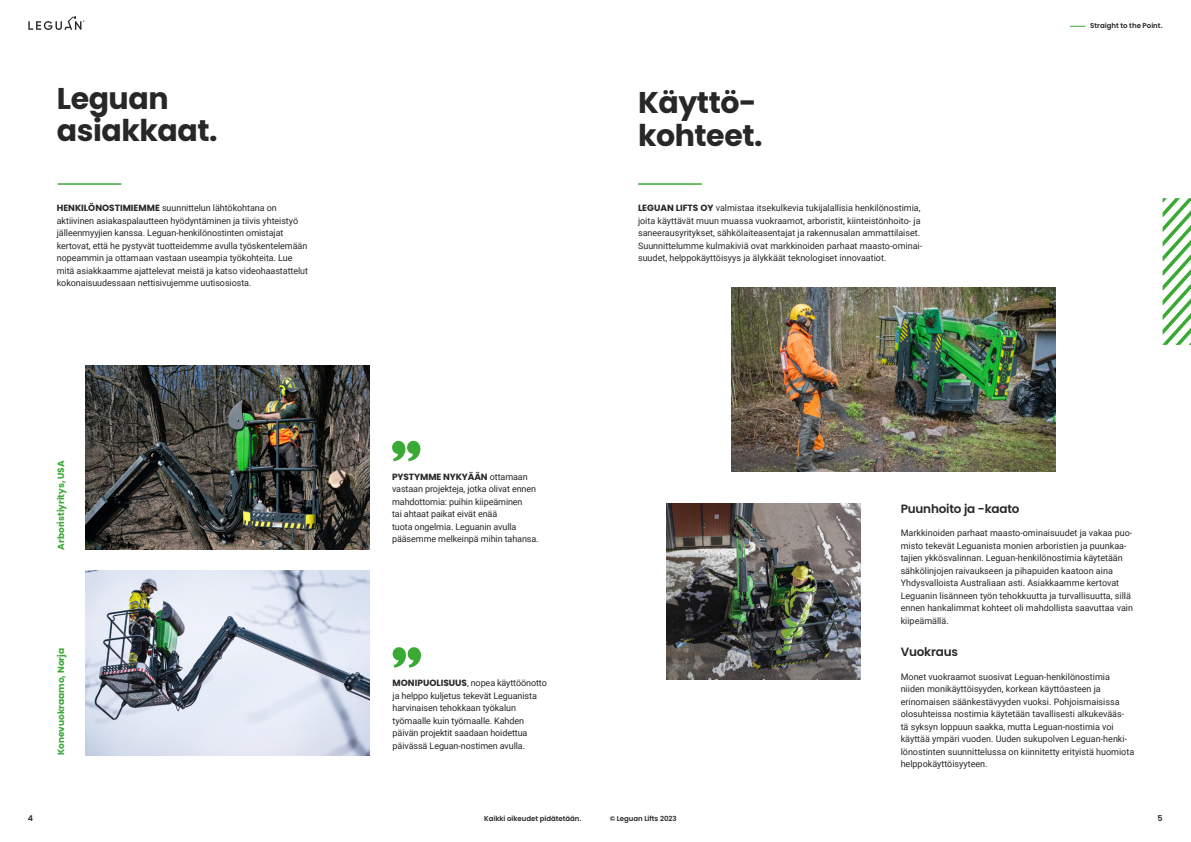
<style>
.page{position:relative;width:1191px;height:842px;background:#fff}
.page>*{position:absolute;margin:0;border:0;box-sizing:border-box;transform-origin:0 0}
.t1{font:700 30px/32.5px "Poppins";letter-spacing:-.015em;color:#272726}
.t2{font:600 12px "Poppins";letter-spacing:-.015em;color:#272726}
.t3{font:9px/12.5px "Roboto";color:#272726}
.t4{font:700 9px "Poppins";letter-spacing:-.005em;color:#3aaa35}
.t5{font:700 9px "Poppins";letter-spacing:-.01em;color:#272726}
.t6{font:600 8px "Poppins";color:#272726}
.t7{font:600 7px "Poppins";letter-spacing:-.005em;color:#272726}
.t8{font:600 7px "Poppins";color:#252022}
.s1{font-family:"Poppins";font-weight:700}
.s2{font-family:"Roboto";font-weight:400}
</style>
<div class="page">
<svg style="left:1070px;top:26px;width:15px;height:1px"></svg>
<svg style="left:28px;top:16px;width:56px;height:14px"></svg>
<hr style="left:58px;top:183px;width:63px;height:2px;background:#3aaa35">
<svg style="left:1162px;top:198px;width:29px;height:147px"></svg>
<hr style="left:638px;top:183px;width:64px;height:2px;background:#3aaa35">
<img style="left:731px;top:287px;width:324px;height:185px">
<img style="left:666px;top:504px;width:194px;height:175px">
<img style="left:86px;top:365px;width:283px;height:184px">
<svg style="left:392px;top:440px;width:29px;height:21px"></svg>
<svg style="left:392px;top:647px;width:29px;height:21px"></svg>
<img style="left:86px;top:571px;width:283px;height:184px">
<h1 class="t1" style="left:57px;top:82px;width:162px">Leguan asiakkaat.</h1>
<h1 class="t1" style="left:638px;top:87px;width:126px">Käyttö&shy;kohteet.</h1>
<p class="t3" style="left:57px;top:201px;width:253px"><span class="s1">HENKILÖNOSTIMIEMME</span> suunnittelun lähtökohtana on aktiivinen asiakaspalautteen hyödyntäminen ja tiivis yhteistyö jälleenmyyjien kanssa. Leguan-henkilönostinten omistajat kertovat, että he pystyvät tuotteidemme avulla työskentelemään nopeammin ja ottamaan vastaan useampia työkohteita. Lue mitä asiakkaamme ajattelevat meistä ja katso videohaastattelut kokonaisuudessaan nettisivujemme uutisosiosta.</p>
<p class="t3" style="left:638px;top:201px;width:286px"><span class="s1">LEGUAN LIFTS OY</span> valmistaa itsekulkevia tukijalallisia henkilönostimia, joita käyttävät muun muassa vuokraamot, arboristit, kiinteistönhoito- ja saneerausyritykset, sähkölaiteasentajat ja rakennusalan ammattilaiset.<br>Suunnittelumme kulmakiviä ovat markkinoiden parhaat maasto-ominai&shy;suudet, helppokäyttöisyys ja älykkäät teknologiset innovaatiot.</p>
<p class="t8" style="left:1090px;top:22px;width:74px">Straight to the Point.</p>
<p class="t4" style="left:56px;top:549px;width:90px;rotate:-90deg">Arboristiyritys, USA</p>
<p class="t4" style="left:56px;top:755px;width:108px;rotate:-90deg">Konevuokraamo, Norja</p>
<p class="t5" style="left:392px;top:471px;width:137px">PYSTYMME NYKYÄÄN <span class="s2">ottamaan</span></p>
<p class="t3" style="left:392px;top:482px;width:148px">vastaan projekteja, jotka olivat ennen mahdottomia: puihin kiipeäminen<br>tai ahtaat paikat eivät enää<br>tuota ongelmia. Leguanin avulla pääsemme melkeinpä mihin tahansa.</p>
<p class="t3" style="left:392px;top:676px;width:156px"><span class="s1">MONIPUOLISUUS</span>, nopea käyttöönotto ja helppo kuljetus tekevät Leguanista harvinaisen tehokkaan työkalun työmaalle kuin työmaalle. Kahden päivän projektit saadaan hoidettua päivässä Leguan-nostimen avulla.</p>
<p class="t6" style="left:28px;top:813px;width:7px">4</p>
<p class="t7" style="left:484px;top:814px;width:98px">Kaikki oikeudet pidätetään.</p>
<h2 class="t2" style="left:900px;top:502px;width:120px">Puunhoito ja -kaato</h2>
<p class="t3" style="left:900px;top:526px;width:234px">Markkinoiden parhaat maasto-ominaisuudet ja vakaa puo&shy;misto tekevät Leguanista monien arboristien ja puunkaa&shy;tajien ykkösvalinnan. Leguan-henkilönostimia käytetään sähkölinjojen raivaukseen ja pihapuiden kaatoon aina Yhdysvalloista Australiaan asti. Asiakkaamme kertovat Leguanin lisänneen työn tehokkuutta ja turvallisuutta, sillä ennen hankalimmat kohteet oli mahdollista saavuttaa vain kiipeämällä.</p>
<h2 class="t2" style="left:900px;top:645px;width:59px">Vuokraus</h2>
<p class="t3" style="left:900px;top:670px;width:235px">Monet vuokraamot suosivat Leguan-henkilönostimia niiden monikäyttöisyyden, korkean käyttöasteen ja erinomaisen säänkestävyyden vuoksi. Pohjoismaisissa olosuhteissa nostimia käytetään tavallisesti alkukevääs&shy;tä syksyn loppuun saakka, mutta Leguan-nostimia voi käyttää ympäri vuoden. Uuden sukupolven Leguan-henki&shy;lönostinten suunnittelussa on kiinnitetty erityistä huomiota helppokäyttöisyyteen.</p>
<p class="t7" style="left:609px;top:814px;width:68px">© Leguan Lifts 2023</p>
<p class="t6" style="left:1157px;top:813px;width:7px">5</p>
</div>
